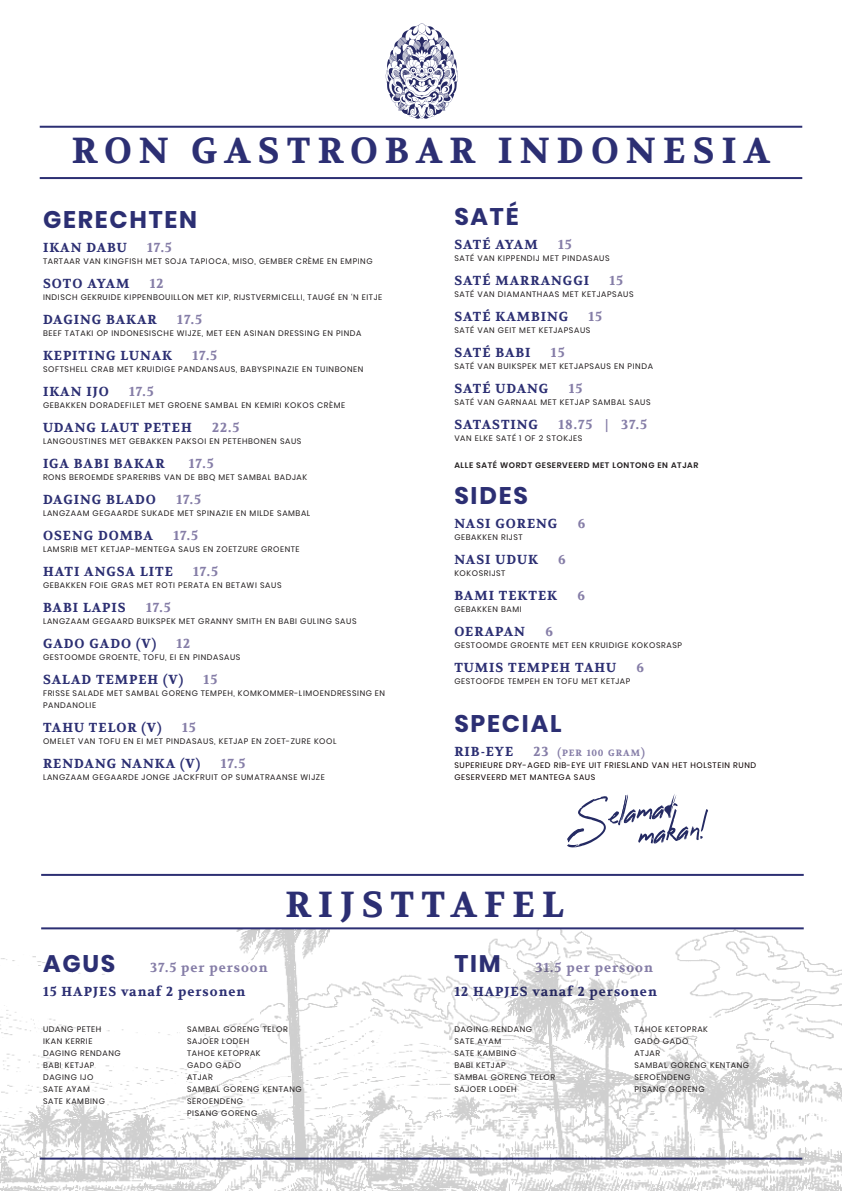
<style>
.page{position:relative;width:842px;height:1191px;background:#fff}
.page>*{position:absolute;margin:0;border:0;box-sizing:border-box;transform-origin:0 0}
.t1{font:700 36px "Volkhov";letter-spacing:.2em;color:#2c2f73}
.t2{font:700 24px "Poppins";letter-spacing:.075em;color:#2c2f73}
.t3{font:700 13px "Volkhov";letter-spacing:.075em;color:#2c2f73}
.t4{font:700 13px "Volkhov";letter-spacing:.075em;color:#857da7}
.t5{font:700 13px "Volkhov";color:#847da6}
.t6{font:700 13px "Volkhov";letter-spacing:.045em;color:#2c2f73}
.t7{font:700 9.1px "Volkhov";letter-spacing:.105em;color:#857da7}
.t8{font:8px/12px "Poppins";letter-spacing:.075em;color:#231f20}
.t9{font:8px/12px "Poppins";letter-spacing:.075em;color:#0c0100}
.t10{font:600 8px "Poppins";letter-spacing:.075em;color:#231f20}
.s1{color:#857da7}
.s2{font-size:13px}
.s3{font-size:11px}
.s4{font-size:9px}
</style>
<div class="page">
<hr style="left:40px;top:126px;width:762px;height:2px;background:#2c2f73">
<hr style="left:40px;top:177px;width:762px;height:2px;background:#2c2f73">
<hr style="left:41px;top:874px;width:763px;height:2px;background:#2c2f73">
<hr style="left:41px;top:927px;width:763px;height:2px;background:#2c2f73">
<svg style="left:385px;top:23px;width:72px;height:96px"></svg>
<svg style="left:567px;top:794px;width:141px;height:53px"></svg>
<img style="left:0;top:929px;width:842px;height:262px">
<h1 class="t1" style="left:72px;top:128px;width:700px">RON GASTROBAR INDONESIA</h1>
<h2 class="t2" style="left:43px;top:203px;width:156px">GERECHTEN</h2>
<h3 class="t3" style="left:43px;top:239px;width:85px">IKAN DABU</h3>
<h3 class="t4" style="left:147px;top:239px;width:26px">17.5</h3>
<p class="t8" style="left:43px;top:255px;width:331px">TARTAAR VAN KINGFISH MET SOJA TAPIOCA, MISO, GEMBER CRÈME EN EMPING</p>
<h3 class="t3" style="left:43px;top:275px;width:88px">SOTO AYAM</h3>
<h3 class="t4" style="left:150px;top:275px;width:15px">12</h3>
<p class="t8" style="left:43px;top:291px;width:341px">INDISCH GEKRUIDE KIPPENBOUILLON MET KIP, RIJSTVERMICELLI, TAUGÉ EN ‘N EITJE</p>
<h3 class="t3" style="left:43px;top:311px;width:115px">DAGING BAKAR</h3>
<h3 class="t4" style="left:177px;top:311px;width:26px">17.5</h3>
<p class="t8" style="left:43px;top:327px;width:320px">BEEF TATAKI OP INDONESISCHE WIJZE, MET EEN ASINAN DRESSING EN PINDA</p>
<h3 class="t3" style="left:43px;top:347px;width:131px">KEPITING LUNAK</h3>
<h3 class="t4" style="left:193px;top:347px;width:26px">17.5</h3>
<p class="t8" style="left:43px;top:363px;width:322px">SOFTSHELL CRAB MET KRUIDIGE PANDANSAUS, BABYSPINAZIE EN TUINBONEN</p>
<h3 class="t3" style="left:43px;top:383px;width:67px">IKAN IJO</h3>
<h3 class="t4" style="left:129px;top:383px;width:26px">17.5</h3>
<p class="t8" style="left:43px;top:399px;width:304px">GEBAKKEN DORADEFILET MET GROENE SAMBAL EN KEMIRI KOKOS CRÈME</p>
<h3 class="t3" style="left:43px;top:419px;width:150px">UDANG LAUT PETEH</h3>
<h3 class="t4" style="left:212px;top:419px;width:29px">22.5</h3>
<p class="t8" style="left:43px;top:435px;width:260px">LANGOUSTINES MET GEBAKKEN PAKSOI EN PETEHBONEN SAUS</p>
<h3 class="t3" style="left:43px;top:455px;width:123px">IGA BABI BAKAR</h3>
<h3 class="t4" style="left:189px;top:455px;width:26px">17.5</h3>
<p class="t8" style="left:43px;top:471px;width:266px">RONS BEROEMDE SPARERIBS VAN DE BBQ MET SAMBAL BADJAK</p>
<h3 class="t3" style="left:43px;top:491px;width:114px">DAGING BLADO</h3>
<h3 class="t4" style="left:176px;top:491px;width:26px">17.5</h3>
<p class="t8" style="left:43px;top:507px;width:269px">LANGZAAM GEGAARDE SUKADE MET SPINAZIE EN MILDE SAMBAL</p>
<h3 class="t3" style="left:43px;top:527px;width:112px">OSENG DOMBA</h3>
<h3 class="t4" style="left:173px;top:527px;width:26px">17.5</h3>
<p class="t8" style="left:43px;top:543px;width:258px">LAMSRIB MET KETJAP-MENTEGA SAUS EN ZOETZURE GROENTE</p>
<h3 class="t3" style="left:43px;top:563px;width:131px">HATI ANGSA LITE</h3>
<h3 class="t4" style="left:193px;top:563px;width:26px">17.5</h3>
<p class="t8" style="left:43px;top:579px;width:240px">GEBAKKEN FOIE GRAS MET ROTI PERATA EN BETAWI SAUS</p>
<h3 class="t3" style="left:43px;top:599px;width:84px">BABI LAPIS</h3>
<h3 class="t4" style="left:146px;top:599px;width:26px">17.5</h3>
<p class="t8" style="left:43px;top:615px;width:315px">LANGZAAM GEGAARD BUIKSPEK MET GRANNY SMITH EN BABI GULING SAUS</p>
<h3 class="t3" style="left:43px;top:635px;width:115px">GADO GADO (V)</h3>
<h3 class="t4" style="left:177px;top:635px;width:15px">12</h3>
<p class="t8" style="left:43px;top:651px;width:199px">GESTOOMDE GROENTE, TOFU, EI EN PINDASAUS</p>
<h3 class="t3" style="left:43px;top:671px;width:142px">SALAD TEMPEH (V)</h3>
<h3 class="t4" style="left:204px;top:671px;width:15px">15</h3>
<p class="t8" style="left:43px;top:687px;width:344px">FRISSE SALADE MET SAMBAL GORENG TEMPEH, KOMKOMMER-LIMOENDRESSING EN<br>PANDANOLIE</p>
<h3 class="t3" style="left:43px;top:719px;width:120px">TAHU TELOR (V)</h3>
<h3 class="t4" style="left:182px;top:719px;width:15px">15</h3>
<p class="t8" style="left:43px;top:735px;width:295px">OMELET VAN TOFU EN EI MET PINDASAUS, KETJAP EN ZOET-ZURE KOOL</p>
<h3 class="t3" style="left:43px;top:755px;width:159px">RENDANG NANKA (V)</h3>
<h3 class="t4" style="left:221px;top:755px;width:26px">17.5</h3>
<p class="t8" style="left:43px;top:771px;width:283px">LANGZAAM GEGAARDE JONGE JACKFRUIT OP SUMATRAANSE WIJZE</p>
<h2 class="t2" style="left:454px;top:200px;width:66px">SATÉ</h2>
<h3 class="t6" style="left:454px;top:237px;width:85px">SATÉ AYAM</h3>
<h3 class="t4" style="left:558px;top:237px;width:15px">15</h3>
<p class="t8" style="left:454px;top:252px;width:157px">SATÉ VAN KIPPENDIJ MET PINDASAUS</p>
<h3 class="t3" style="left:454px;top:273px;width:136px">SATÉ MARRANGGI</h3>
<h3 class="t4" style="left:609px;top:273px;width:15px">15</h3>
<p class="t8" style="left:454px;top:288px;width:181px">SATÉ VAN DIAMANTHAAS MET KETJAPSAUS</p>
<h3 class="t3" style="left:454px;top:309px;width:115px">SATÉ KAMBING</h3>
<h3 class="t4" style="left:589px;top:309px;width:15px">15</h3>
<p class="t8" style="left:454px;top:324px;width:138px">SATÉ VAN GEIT MET KETJAPSAUS</p>
<h3 class="t3" style="left:454px;top:345px;width:78px">SATÉ BABI</h3>
<h3 class="t4" style="left:551px;top:345px;width:15px">15</h3>
<p class="t8" style="left:454px;top:360px;width:200px">SATÉ VAN BUIKSPEK MET KETJAPSAUS EN PINDA</p>
<h3 class="t3" style="left:454px;top:381px;width:96px">SATÉ UDANG</h3>
<h3 class="t4" style="left:569px;top:381px;width:15px">15</h3>
<p class="t8" style="left:454px;top:396px;width:198px">SATÉ VAN GARNAAL MET KETJAP SAMBAL SAUS</p>
<h3 class="t3" style="left:454px;top:417px;width:85px">SATASTING</h3>
<h3 class="t5" style="left:558px;top:417px;width:90px">18.75 <span class="s1">| 37.5</span></h3>
<p class="t8" style="left:454px;top:432px;width:130px">VAN ELKE SATÉ 1 OF 2 STOKJES</p>
<p class="t10" style="left:454px;top:460px;width:245px">ALLE SATÉ WORDT GESERVEERD MET LONTONG EN ATJAR</p>
<h2 class="t2" style="left:454px;top:479px;width:75px">SIDES</h2>
<h3 class="t3" style="left:454px;top:515px;width:105px">NASI GORENG</h3>
<h3 class="t4" style="left:578px;top:515px;width:9px">6</h3>
<p class="t8" style="left:454px;top:531px;width:70px">GEBAKKEN RIJST</p>
<h3 class="t3" style="left:454px;top:551px;width:85px">NASI UDUK</h3>
<h3 class="t4" style="left:558px;top:551px;width:9px">6</h3>
<p class="t8" style="left:454px;top:567px;width:53px">KOKOSRIJST</p>
<h3 class="t3" style="left:454px;top:587px;width:104px">BAMI TEKTEK</h3>
<h3 class="t4" style="left:577px;top:587px;width:9px">6</h3>
<p class="t8" style="left:454px;top:603px;width:69px">GEBAKKEN BAMI</p>
<h3 class="t3" style="left:454px;top:623px;width:72px">OERAPAN</h3>
<h3 class="t4" style="left:545px;top:623px;width:9px">6</h3>
<p class="t8" style="left:454px;top:639px;width:229px">GESTOOMDE GROENTE MET EEN KRUIDIGE KOKOSRASP</p>
<h3 class="t3" style="left:454px;top:659px;width:163px">TUMIS TEMPEH TAHU</h3>
<h3 class="t4" style="left:636px;top:659px;width:9px">6</h3>
<p class="t8" style="left:454px;top:675px;width:178px">GESTOOFDE TEMPEH EN TOFU MET KETJAP</p>
<h2 class="t2" style="left:454px;top:707px;width:109px">SPECIAL</h2>
<h3 class="t3" style="left:454px;top:743px;width:60px">RIB-EYE</h3>
<p class="t7" style="left:534px;top:747px;width:113px"><span class="s2">23</span> <span class="s3">(</span>PER <span class="s4">100</span> GRAM<span class="s3">)</span></p>
<p class="t9" style="left:454px;top:759px;width:303px">SUPERIEURE DRY-AGED RIB-EYE UIT FRIESLAND VAN HET HOLSTEIN RUND<br>GESERVEERD MET MANTEGA SAUS</p>
<h1 class="t1" style="left:285px;top:882px;width:280px">RIJSTTAFEL</h1>
<h2 class="t2" style="left:43px;top:947px;width:74px">AGUS</h2>
<h3 class="t4" style="left:150px;top:959px;width:119px">37.5 per persoon</h3>
<h3 class="t3" style="left:43px;top:983px;width:204px">15 HAPJES vanaf 2 personen</h3>
<p class="t8" style="left:43px;top:1023px;width:60px">UDANG PETEH</p>
<p class="t8" style="left:187px;top:1023px;width:102px">SAMBAL GORENG TELOR</p>
<p class="t8" style="left:43px;top:1035px;width:51px">IKAN KERRIE</p>
<p class="t8" style="left:187px;top:1035px;width:64px">SAJOER LODEH</p>
<p class="t8" style="left:43px;top:1047px;width:79px">DAGING RENDANG</p>
<p class="t8" style="left:187px;top:1047px;width:75px">TAHOE KETOPRAK</p>
<p class="t8" style="left:43px;top:1059px;width:53px">BABI KETJAP</p>
<p class="t8" style="left:187px;top:1059px;width:55px">GADO GADO</p>
<p class="t8" style="left:43px;top:1071px;width:52px">DAGING IJO</p>
<p class="t8" style="left:187px;top:1071px;width:27px">ATJAR</p>
<p class="t8" style="left:43px;top:1083px;width:48px">SATE AYAM</p>
<p class="t8" style="left:187px;top:1083px;width:116px">SAMBAL GORENG KENTANG</p>
<p class="t8" style="left:43px;top:1095px;width:63px">SATE KAMBING</p>
<p class="t8" style="left:187px;top:1095px;width:72px">SEROENDENG<br>PISANG GORENG</p>
<h2 class="t2" style="left:454px;top:947px;width:48px">TIM</h2>
<h3 class="t4" style="left:535px;top:959px;width:119px">31.5 per persoon</h3>
<h3 class="t3" style="left:454px;top:983px;width:204px">12 HAPJES vanaf 2 personen</h3>
<p class="t8" style="left:454px;top:1023px;width:79px">DAGING RENDANG</p>
<p class="t8" style="left:634px;top:1023px;width:75px">TAHOE KETOPRAK</p>
<p class="t8" style="left:454px;top:1035px;width:48px">SATE AYAM</p>
<p class="t8" style="left:634px;top:1035px;width:55px">GADO GADO</p>
<p class="t8" style="left:454px;top:1047px;width:63px">SATE KAMBING</p>
<p class="t8" style="left:634px;top:1047px;width:27px">ATJAR</p>
<p class="t8" style="left:454px;top:1059px;width:53px">BABI KETJAP</p>
<p class="t8" style="left:634px;top:1059px;width:116px">SAMBAL GORENG KENTANG</p>
<p class="t8" style="left:454px;top:1071px;width:102px">SAMBAL GORENG TELOR</p>
<p class="t8" style="left:634px;top:1071px;width:58px">SEROENDENG</p>
<p class="t8" style="left:454px;top:1083px;width:64px">SAJOER LODEH</p>
<p class="t8" style="left:634px;top:1083px;width:72px">PISANG GORENG</p>
</div>
